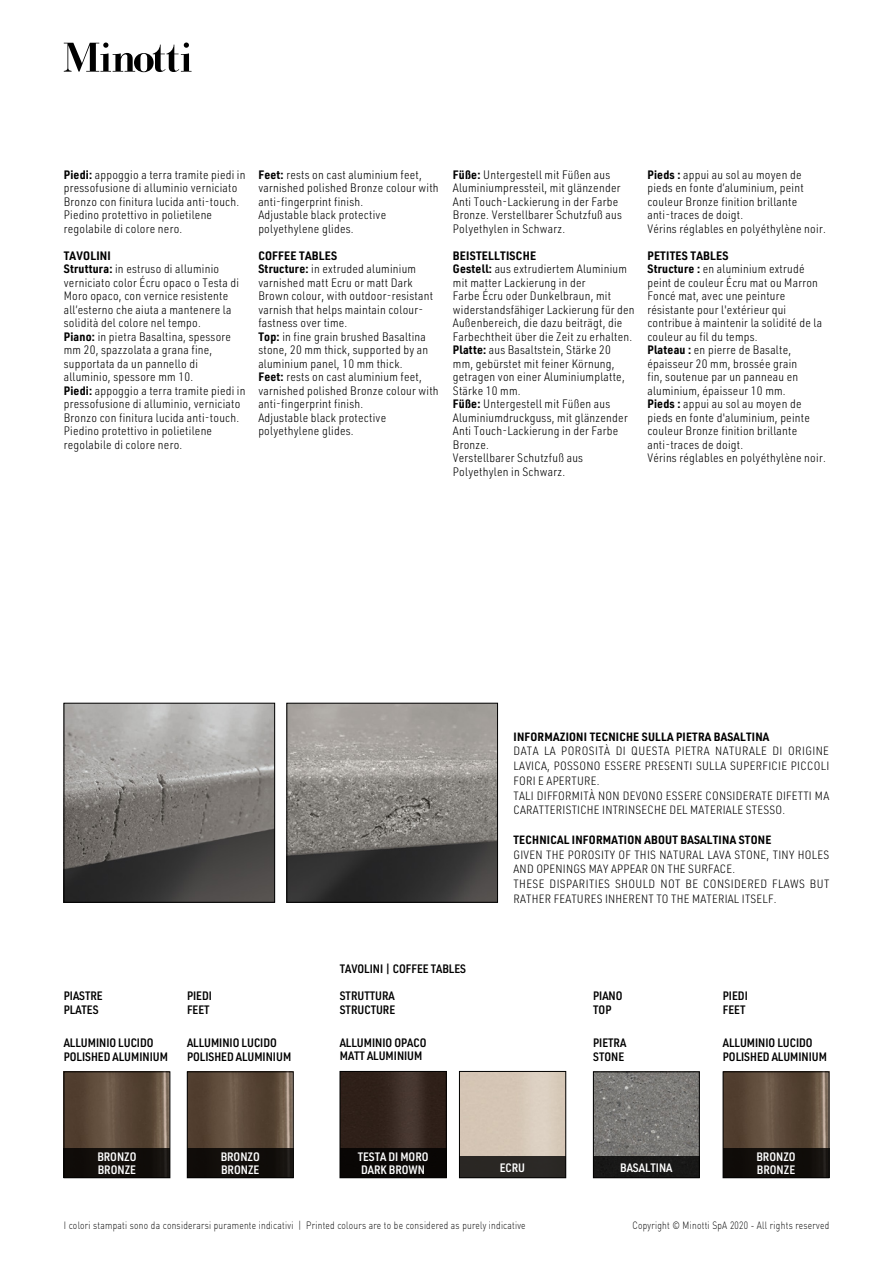
<style>
.page{position:relative;width:893px;height:1263px;background:#fff}
.page>*{position:absolute;margin:0;border:0;box-sizing:border-box;transform-origin:0 0}
.t1{font:300 12px/13.5px "URWDIN Semi Cond";letter-spacing:.02em;color:#000}
.t2{font:600 12px/13.5px "URWDIN Semi Cond";color:#000}
.t3{font:600 12px/13.5px "URWDIN Semi Cond";color:#fff}
.t4{font:300 11.85px/14.7px "URWDIN Semi Cond";letter-spacing:.025em;color:#000}
.t5{font:700 11.85px "URWDIN Semi Cond";letter-spacing:.02em;color:#000}
.t6{font:300 10.5px "DIN";letter-spacing:.03em;color:#000;scale:.8 1}
.s1{font-weight:700}
</style>
<div class="page">
<svg style="left:64px;top:43px;width:128px;height:29px"></svg>
<img style="left:461px;top:1073px;width:103px;height:84px">
<div style="left:459px;top:1071px;width:107px;height:107px;border:1px solid #000"></div>
<img style="left:342px;top:1073px;width:102px;height:75px">
<div style="left:340px;top:1071px;width:106px;height:107px;border:1px solid #000"></div>
<div style="left:459px;top:1157px;width:107px;height:21px;background:#2a2724"></div>
<img style="left:595px;top:1074px;width:102px;height:83px">
<div style="left:593px;top:1072px;width:106px;height:106px;border:1px solid #000"></div>
<div style="left:593px;top:1157px;width:106px;height:21px;background:#181817"></div>
<img style="left:66px;top:1073px;width:102px;height:75px">
<div style="left:64px;top:1071px;width:106px;height:107px;border:1px solid #000"></div>
<img style="left:189px;top:1073px;width:102px;height:75px">
<div style="left:187px;top:1071px;width:106px;height:107px;border:1px solid #000"></div>
<div style="left:64px;top:1148px;width:106px;height:30px;background:#120e0b"></div>
<div style="left:187px;top:1148px;width:106px;height:30px;background:#120e0b"></div>
<div style="left:340px;top:1148px;width:106px;height:30px;background:#090605"></div>
<img style="left:725px;top:1073px;width:102px;height:75px">
<div style="left:723px;top:1071px;width:106px;height:107px;border:1px solid #000"></div>
<div style="left:723px;top:1148px;width:106px;height:30px;background:#120e0b"></div>
<img style="left:66px;top:705px;width:207px;height:195px">
<div style="left:64px;top:703px;width:211px;height:199px;border:1px solid #000"></div>
<img style="left:289px;top:705px;width:207px;height:195px">
<div style="left:287px;top:703px;width:211px;height:199px;border:1px solid #000"></div>
<p class="t1" style="left:64px;top:167px;width:183px"><span class="s1">Piedi:</span> appoggio a terra tramite piedi in pressofusione di alluminio verniciato Bronzo con finitura lucida anti-touch.<br>Piedino protettivo in polietilene regolabile di colore nero.</p>
<p class="t1" style="left:64px;top:248px;width:183px"><span class="s1">TAVOLINI<br>Struttura:</span> in estruso di alluminio verniciato color Écru opaco o Testa di<br>Moro opaco, con vernice resistente all’esterno che aiuta a mantenere la solidità del colore nel tempo.<br><span class="s1">Piano:</span> in pietra Basaltina, spessore mm 20, spazzolata a grana fine, supportata da un pannello di alluminio, spessore mm 10.<br><span class="s1">Piedi:</span> appoggio a terra tramite piedi in pressofusione di alluminio, verniciato<br>Bronzo con finitura lucida anti-touch.<br>Piedino protettivo in polietilene regolabile di colore nero.</p>
<p class="t1" style="left:258px;top:167px;width:182px"><span class="s1">Feet:</span> rests on cast aluminium feet, varnished polished Bronze colour with anti-fingerprint finish.<br>Adjustable black protective polyethylene glides.</p>
<p class="t1" style="left:258px;top:248px;width:182px"><span class="s1">COFFEE TABLES<br>Structure:</span> in extruded aluminium varnished matt Ecru or matt Dark<br>Brown colour, with outdoor-resistant varnish that helps maintain colour&shy;fastness over time.<br><span class="s1">Top:</span> in fine grain brushed Basaltina stone, 20 mm thick, supported by an aluminium panel, 10 mm thick.<br><span class="s1">Feet:</span> rests on cast aluminium feet, varnished polished Bronze colour with anti-fingerprint finish.<br>Adjustable black protective polyethylene glides.</p>
<p class="t1" style="left:453px;top:167px;width:170px"><span class="s1">Füße:</span> Untergestell mit Füßen aus Aluminiumpressteil, mit glänzender Anti Touch-Lackierung in der Farbe Bronze. Verstellbarer Schutzfuß aus Polyethylen in Schwarz.</p>
<p class="t1" style="left:453px;top:248px;width:183px"><span class="s1">BEISTELLTISCHE<br>Gestell:</span> aus extrudiertem Aluminium mit matter Lackierung in der<br>Farbe Écru oder Dunkelbraun, mit widerstandsfähiger Lackierung für den<br>Außenbereich, die dazu beiträgt, die<br>Farbechtheit über die Zeit zu erhalten.<br><span class="s1">Platte:</span> aus Basaltstein, Stärke 20<br>mm, gebürstet mit feiner Körnung, getragen von einer Aluminiumplatte,<br>Stärke 10 mm.<br><span class="s1">Füße:</span> Untergestell mit Füßen aus<br>Aluminiumdruckguss, mit glänzender<br>Anti Touch-Lackierung in der Farbe<br>Bronze.<br>Verstellbarer Schutzfuß aus<br>Polyethylen in Schwarz.</p>
<p class="t1" style="left:647px;top:167px;width:180px"><span class="s1">Pieds :</span> appui au sol au moyen de pieds en fonte d’aluminium, peint couleur Bronze finition brillante anti-traces de doigt.<br>Vérins réglables en polyéthylène noir.</p>
<p class="t1" style="left:647px;top:248px;width:180px"><span class="s1">PETITES TABLES<br>Structure :</span> en aluminium extrudé peint de couleur Écru mat ou Marron<br>Foncé mat, avec une peinture résistante pour l'extérieur qui contribue à maintenir la solidité de la couleur au fil du temps.<br><span class="s1">Plateau :</span> en pierre de Basalte, épaisseur 20 mm, brossée grain<br>fin, soutenue par un panneau en aluminium, épaisseur 10 mm.<br><span class="s1">Pieds :</span> appui au sol au moyen de pieds en fonte d'aluminium, peinte couleur Bronze finition brillante anti-traces de doigt.<br>Vérins réglables en polyéthylène noir.</p>
<p class="t2" style="left:340px;top:961px;width:128px">TAVOLINI | COFFEE TABLES</p>
<p class="t5" style="left:513px;top:728px;width:257px">INFORMAZIONI TECNICHE SULLA PIETRA BASALTINA</p>
<p class="t4" style="left:513px;top:743px;width:317px">DATA LA POROSITÀ DI QUESTA PIETRA NATURALE DI ORIGINE LAVICA, POSSONO ESSERE PRESENTI SULLA SUPERFICIE PICCOLI FORI E APERTURE.<br>TALI DIFFORMITÀ NON DEVONO ESSERE CONSIDERATE DIFETTI MA CARATTERISTICHE INTRINSECHE DEL MATERIALE STESSO.</p>
<p class="t5" style="left:513px;top:831px;width:259px">TECHNICAL INFORMATION ABOUT BASALTINA STONE</p>
<p class="t4" style="left:513px;top:847px;width:317px">GIVEN THE POROSITY OF THIS NATURAL LAVA STONE, TINY HOLES AND OPENINGS MAY APPEAR ON THE SURFACE.<br>THESE DISPARITIES SHOULD NOT BE CONSIDERED FLAWS BUT RATHER FEATURES INHERENT TO THE MATERIAL ITSELF.</p>
<p class="t2" style="left:340px;top:988px;width:57px">STRUTTURA<br>STRUCTURE</p>
<p class="t2" style="left:64px;top:989px;width:40px">PIASTRE<br>PLATES</p>
<p class="t2" style="left:187px;top:989px;width:26px">PIEDI<br>FEET</p>
<p class="t2" style="left:723px;top:989px;width:26px">PIEDI<br>FEET</p>
<p class="t2" style="left:340px;top:1035px;width:88px">ALLUMINIO OPACO<br>MATT ALUMINIUM</p>
<p class="t2" style="left:593px;top:1036px;width:35px">PIETRA<br>STONE</p>
<p class="t2" style="left:593px;top:989px;width:31px">PIANO<br>TOP</p>
<p class="t2" style="left:64px;top:1036px;width:106px">ALLUMINIO LUCIDO<br>POLISHED ALUMINIUM</p>
<p class="t2" style="left:187px;top:1036px;width:106px">ALLUMINIO LUCIDO<br>POLISHED ALUMINIUM</p>
<p class="t2" style="left:723px;top:1036px;width:106px">ALLUMINIO LUCIDO<br>POLISHED ALUMINIUM</p>
<p class="t3" style="left:97px;top:1149px;width:41px">BRONZO<br>BRONZE</p>
<p class="t3" style="left:221px;top:1149px;width:41px">BRONZO<br>BRONZE</p>
<p class="t3" style="left:756px;top:1149px;width:41px">BRONZO<br>BRONZE</p>
<p class="t3" style="left:358px;top:1149px;width:72px">TESTA DI MORO<br>DARK BROWN</p>
<p class="t3" style="left:500px;top:1160px;width:27px">ECRU</p>
<p class="t3" style="left:620px;top:1160px;width:54px">BASALTINA</p>
<p class="t6" style="left:64px;top:1219px;width:579px">I colori stampati sono da considerarsi puramente indicativi | Printed colours are to be considered as purely indicative</p>
<p class="t6" style="left:632px;top:1219px;width:248px">Copyright © Minotti SpA 2020 - All rights reserved</p>
</div>
